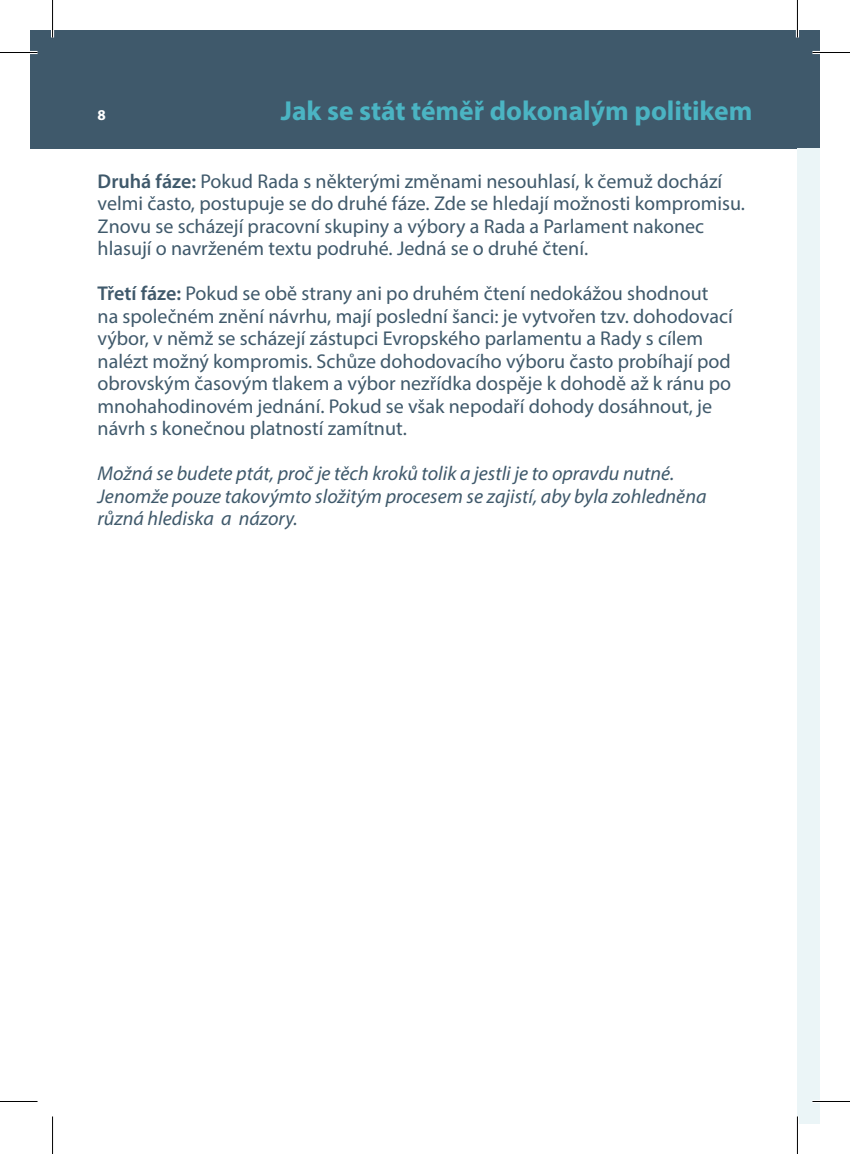
<style>
.page{position:relative;width:850px;height:1154px;background:#fff}
.page>*{position:absolute;margin:0;border:0;box-sizing:border-box;transform-origin:0 0}
.t1{font:700 27.5px "Myriad Pro";color:#4bb4c3}
.t2{font:20px/22.5px "Myriad Pro";color:#3f596b}
.t3{font:italic 20px/22.5px "Myriad Pro";color:#3f596b}
.t4{font:700 15px "Myriad Pro";color:#fff}
.s1{font-weight:600}
</style>
<div class="page">
<div style="left:30px;top:30px;width:789px;height:118px;background:#3f596b"></div>
<div style="left:797px;top:148px;width:22px;height:976px;background:#ebf5f7"></div>
<hr style="left:0;top:51px;width:38px;height:3px;background:#fff">
<hr style="left:812px;top:51px;width:37px;height:3px;background:#fff">
<hr style="left:812px;top:1100px;width:37px;height:3px;background:#fff">
<hr style="left:51px;top:0;width:3px;height:38px;background:#fff">
<hr style="left:795px;top:0;width:3px;height:38px;background:#fff">
<hr style="left:795px;top:1116px;width:3px;height:38px;background:#fff">
<hr style="left:0;top:52px;width:38px;height:1px;background:#000">
<hr style="left:812px;top:52px;width:37px;height:1px;background:#000">
<hr style="left:0;top:1101px;width:38px;height:1px;background:#000">
<hr style="left:812px;top:1101px;width:37px;height:1px;background:#000">
<hr style="left:52px;top:0;width:1px;height:38px;background:#000">
<hr style="left:52px;top:1116px;width:1px;height:38px;background:#000">
<hr style="left:796px;top:0;width:1px;height:38px;background:#000">
<hr style="left:796px;top:1116px;width:1px;height:38px;background:#000">
<p class="t4" style="left:98px;top:105px;width:10px">8</p>
<h1 class="t1" style="left:281px;top:93px;width:473px">Jak se stát téměř dokonalým politikem</h1>
<p class="t2" style="left:98px;top:169px;width:648px"><span class="s1">Druhá fáze:</span> Pokud Rada s některými změnami nesouhlasí, k čemuž dochází velmi často, postupuje se do druhé fáze. Zde se hledají možnosti kompromisu.<br>Znovu se scházejí pracovní skupiny a výbory a Rada a Parlament nakonec hlasují o navrženém textu podruhé. Jedná se o druhé čtení.</p>
<p class="t2" style="left:98px;top:282px;width:636px"><span class="s1">Třetí fáze:</span> Pokud se obě strany ani po druhém čtení nedokážou shodnout na společném znění návrhu, mají poslední šanci: je vytvořen tzv. dohodovací výbor, v němž se scházejí zástupci Evropského parlamentu a Rady s cílem nalézt možný kompromis. Schůze dohodovacího výboru často probíhají pod obrovským časovým tlakem a výbor nezřídka dospěje k dohodě až k ránu po mnohahodinovém jednání. Pokud se však nepodaří dohody dosáhnout, je návrh s konečnou platností zamítnut.</p>
<p class="t3" style="left:98px;top:462px;width:610px">Možná se budete ptát, proč je těch kroků tolik a jestli je to opravdu nutné.<br>Jenomže pouze takovýmto složitým procesem se zajistí, aby byla zohledněna různá hlediska a názory.</p>
</div>
